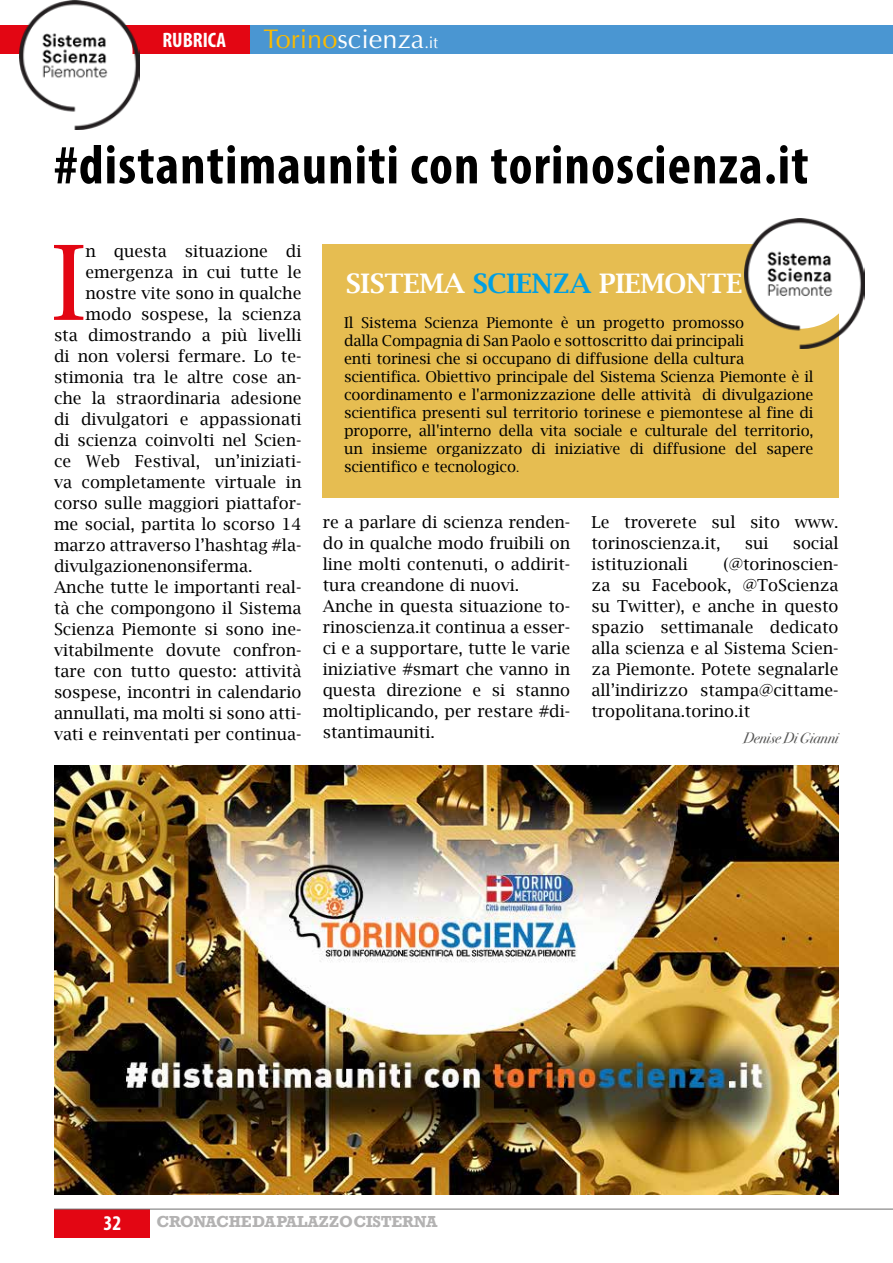
<style>
.page{position:relative;width:893px;height:1263px;background:#fff}
.page>*{position:absolute;margin:0;border:0;box-sizing:border-box;transform-origin:0 0}
.t1{font:103.65px "Lucida Bright";color:#e30613}
.t2{font:700 condensed 55.5px "Myriad Pro";letter-spacing:.02em;color:#000}
.t3{font:600 27px "Lucida Bright";letter-spacing:-.01em;color:#fff}
.t4{font:27px "Optima";color:#fff}
.t5{font:700 condensed 21px "Myriad Pro";color:#fff}
.t6{font:16.5px/21px "Lucida Bright";color:#000}
.t7{font:15px/18px "Lucida Bright";letter-spacing:-.01em;color:#000}
.t8{font:700 15px "Rockwell";letter-spacing:-.01em;color:#b3b2b2}
.t9{font:italic 15px "Bodoni Svty Two ITCTT";letter-spacing:-.01em;color:#575756}
.s1{color:#fbba00}
.s2{font-size:16.5px}
.s3{color:#009fe3}
.s4{font-family:"Bodoni Svty Two ITCTT"}
</style>
<div class="page">
<div style="left:250px;top:25px;width:643px;height:29px;background:#4a96d2"></div>
<div style="left:0;top:25px;width:250px;height:29px;background:#e30613"></div>
<div style="left:54px;top:1209px;width:96px;height:28px;background:#e30613"></div>
<hr style="left:54px;top:1209px;width:839px;height:1px;background:#706f6f">
<img style="left:19px;top:0;width:120px;height:130px">
<div style="left:323px;top:244px;width:516px;height:254px;background:#e6bd51"></div>
<img style="left:744px;top:218px;width:120px;height:130px">
<img style="left:54px;top:766px;width:785px;height:429px">
<p class="t5" style="left:162px;top:27px;width:65px">RUBRICA</p>
<h3 class="t4" style="left:263px;top:23px;width:176px"><span class="s1">Torino</span>scienza<span class="s2">.it</span></h3>
<h2 class="t2" style="left:54px;top:130px;width:756px">#distantimauniti con torinoscienza.it</h2>
<h1 class="t1" style="left:52px;top:224px;width:35px">I</h1>
<p class="t6" style="left:86px;top:240px;width:217px">n questa situazione di</p>
<p class="t6" style="left:86px;top:261px;width:217px">emergenza in cui tutte le</p>
<p class="t6" style="left:86px;top:282px;width:217px">nostre vite sono in qualche</p>
<p class="t6" style="left:86px;top:303px;width:217px">modo sospese, la scienza</p>
<p class="t6" style="left:54px;top:324px;width:249px">sta dimostrando a più livelli</p>
<p class="t6" style="left:54px;top:345px;width:249px">di non volersi fermare. Lo te-</p>
<p class="t6" style="left:54px;top:366px;width:249px">stimonia tra le altre cose an-</p>
<p class="t6" style="left:54px;top:387px;width:249px">che la straordinaria adesione</p>
<p class="t6" style="left:54px;top:408px;width:249px">di divulgatori e appassionati</p>
<p class="t6" style="left:54px;top:429px;width:249px">di scienza coinvolti nel Scien-</p>
<p class="t6" style="left:54px;top:450px;width:249px">ce Web Festival, un’iniziati-</p>
<p class="t6" style="left:54px;top:471px;width:249px">va completamente virtuale in</p>
<p class="t6" style="left:54px;top:492px;width:249px">corso sulle maggiori piattafor-</p>
<p class="t6" style="left:54px;top:513px;width:249px">me social, partita lo scorso 14</p>
<p class="t6" style="left:54px;top:534px;width:249px">marzo attraverso l’hashtag #la-</p>
<p class="t6" style="left:54px;top:555px;width:200px">divulgazionenonsiferma.</p>
<p class="t6" style="left:54px;top:577px;width:249px">Anche tutte le importanti real-</p>
<p class="t6" style="left:54px;top:598px;width:249px">tà che compongono il Sistema</p>
<p class="t6" style="left:54px;top:619px;width:249px">Scienza Piemonte si sono ine-</p>
<p class="t6" style="left:54px;top:640px;width:249px">vitabilmente dovute confron-</p>
<p class="t6" style="left:54px;top:661px;width:249px">tare con tutto questo: attività</p>
<p class="t6" style="left:54px;top:682px;width:249px">sospese, incontri in calendario</p>
<p class="t6" style="left:54px;top:703px;width:249px">annullati, ma molti si sono atti-</p>
<p class="t6" style="left:54px;top:724px;width:249px">vati e reinventati per continua-</p>
<h3 class="t3" style="left:346px;top:268px;width:398px">SISTEMA <span class="s3">SCIENZA</span> PIEMONTE</h3>
<p class="t7" style="left:344px;top:313px;width:471px">Il Sistema Scienza Piemonte è un progetto promosso<br>dalla Compagnia di San Paolo e sottoscritto dai principali<br>enti torinesi che si occupano di diffusione della cultura scientifica. Obiettivo principale del Sistema Scienza Piemonte è il coordinamento e l'armonizzazione delle attività di divulgazione scientifica presenti sul territorio torinese e piemontese al fine di proporre, all'interno della vita sociale e culturale del territorio, un insieme organizzato di iniziative di diffusione del sapere scientifico e tecnologico<span class="s4">.</span></p>
<p class="t6" style="left:323px;top:511px;width:249px">re a parlare di scienza renden&shy;do in qualche modo fruibili on line molti contenuti, o addirit&shy;tura creandone di nuovi.<br>Anche in questa situazione to&shy;rinoscienza.it continua a esser&shy;ci e a supportare, tutte le varie iniziative #smart che vanno in questa direzione e si stanno moltiplicando, per restare #di&shy;stantimauniti.</p>
<p class="t6" style="left:591px;top:511px;width:249px">Le troverete sul sito www. torinoscienza.it,</p>
<p class="t6" style="left:745px;top:532px;width:25px">sui</p>
<p class="t6" style="left:793px;top:532px;width:47px">social</p>
<p class="t6" style="left:591px;top:553px;width:98px">istituzionali</p>
<p class="t6" style="left:591px;top:553px;width:249px;text-align:justify;text-indent:132px">(@torinoscien&shy;za su Facebook, @ToScienza su Twitter), e anche in questo spazio settimanale dedicato alla scienza e al Sistema Scien&shy;za Piemonte. Potete segnalarle all’indirizzo stampa@cittame&shy;tropolitana.torino.it</p>
<p class="t9" style="left:743px;top:725px;width:97px">Denise Di Gianni</p>
<p class="t5" style="left:104px;top:1210px;width:19px">32</p>
<p class="t8" style="left:156px;top:1212px;width:282px">CRONACHE DA PALAZZO CISTERNA</p>
</div>
